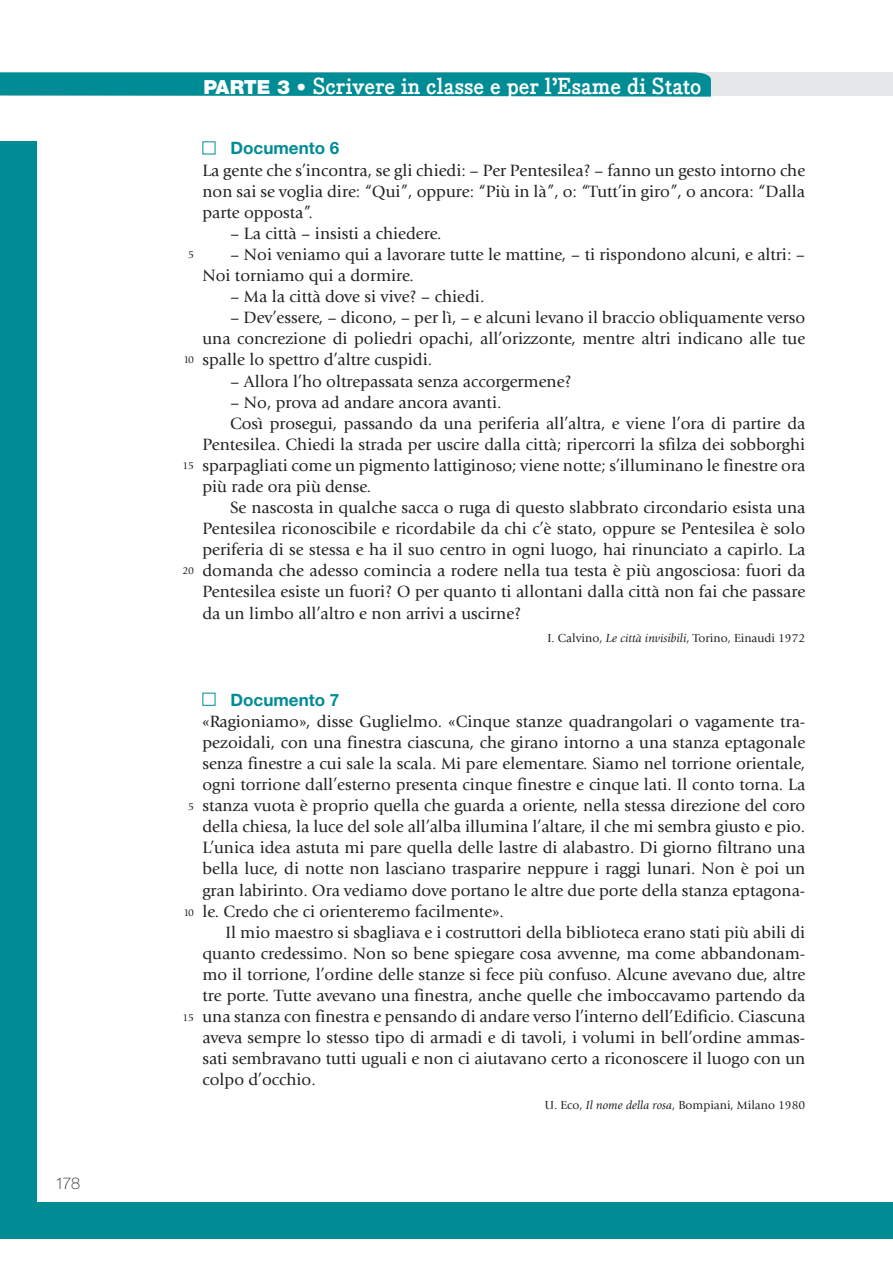
<style>
.page{position:relative;width:893px;height:1263px;background:#fff}
.page>*{position:absolute;margin:0;border:0;box-sizing:border-box;transform-origin:0 0}
.t1{font:700 22.65px "Bodoni Egyptian";color:#fff}
.t2{font:900 19.5px "Helvetica Neue LT Std";letter-spacing:-.01em;color:#fff}
.t3{font:17.1px/21.1px "Giovanni Std";color:#231f20;text-align:justify}
.t4{font:700 17.1px "Helvetica Neue LT Std";color:#008c95}
.t5{font:100 16.2px "Helvetica Neue LT Std";color:#231f20}
.t6{font:12.15px "Giovanni Std";color:#231f20}
.t7{font:10.5px "Giovanni Std";letter-spacing:-.02em;color:#231f20}
.s1{font-style:italic}
</style>
<div class="page">
<div style="left:0;top:72px;width:893px;height:24px;background:#e6e7e8"></div>
<div style="left:0;top:72px;width:711px;height:24px;background:#008c95"></div>
<div style="left:202px;top:693px;width:13px;height:13px;border:1px solid #008c95"></div>
<div style="left:0;top:1202px;width:893px;height:37px;background:#008c95"></div>
<div style="left:0;top:141px;width:37px;height:1098px;background:#008c95"></div>
<p class="t5" style="left:55px;top:1174px;width:26px">178</p>
<p class="t2" style="left:203px;top:75px;width:104px">PARTE 3 •</p>
<h1 class="t1" style="left:490px;top:72px;width:196px">per l’Esame di Sta o</h1>
<h1 class="t1" style="left:313px;top:72px;width:390px">Scrivere in classe e per l’Esame di Stato</h1>
<p class="t7" style="left:188px;top:249px;width:7px">5</p>
<p class="t7" style="left:183px;top:354px;width:12px">10</p>
<p class="t7" style="left:182px;top:460px;width:13px">15</p>
<p class="t7" style="left:183px;top:565px;width:13px">20</p>
<p class="t4" style="left:231px;top:138px;width:110px">Documento 6</p>
<p class="t3" style="left:202px;top:160px;width:604px">La gente che s’incontra, se gli chiedi: – Per Pentesilea? – fanno un gesto intorno che non sai se voglia dire: “Qui”, oppure: “Più in là”, o: “Tutt’in giro”, o ancora: “Dalla parte opposta”.</p>
<p class="t3" style="left:230px;top:223px;width:213px">– La città – insisti a chiedere.</p>
<p class="t3" style="left:202px;top:244px;width:604px;text-indent:28px">– Noi veniamo qui a lavorare tutte le mattine, – ti rispondono alcuni, e altri: –<br>Noi torniamo qui a dormire.</p>
<p class="t3" style="left:230px;top:286px;width:256px">– Ma la città dove si vive? – chiedi.</p>
<p class="t3" style="left:202px;top:307px;width:604px;text-indent:28px">– Dev’essere, – dicono, – per lì, – e alcuni levano il braccio obliquamente verso una concrezione di poliedri opachi, all’orizzonte, mentre altri indicano alle tue spalle lo spettro d’altre cuspidi.</p>
<p class="t3" style="left:230px;top:371px;width:343px">– Allora l’ho oltrepassata senza accorgermene?</p>
<p class="t3" style="left:230px;top:392px;width:273px">– No, prova ad andare ancora avanti.</p>
<p class="t3" style="left:230px;top:413px;width:577px">Così prosegui, passando da una periferia all’altra, e viene l’ora di partire da</p>
<p class="t3" style="left:202px;top:434px;width:604px">Pentesilea. Chiedi la strada per uscire dalla città; ripercorri la sfilza dei sobborghi</p>
<p class="t3" style="left:202px;top:455px;width:604px">sparpagliati come un pigmento lattiginoso; viene notte; s’illuminano le finestre ora</p>
<p class="t3" style="left:202px;top:476px;width:170px">più rade ora più dense.</p>
<p class="t3" style="left:230px;top:497px;width:577px">Se nascosta in qualche sacca o ruga di questo slabbrato circondario esista una</p>
<p class="t3" style="left:202px;top:518px;width:604px">Pentesilea riconoscibile e ricordabile da chi c’è stato, oppure se Pentesilea è solo</p>
<p class="t3" style="left:202px;top:539px;width:604px">periferia di se stessa e ha il suo centro in ogni luogo, hai rinunciato a capirlo. La</p>
<p class="t3" style="left:202px;top:560px;width:604px">domanda che adesso comincia a rodere nella tua testa è più angosciosa: fuori da</p>
<p class="t3" style="left:202px;top:582px;width:604px">Pentesilea esiste un fuori? O per quanto ti allontani dalla città non fai che passare</p>
<p class="t3" style="left:202px;top:603px;width:320px">da un limbo all’altro e non arrivi a uscirne?</p>
<p class="t6" style="left:547px;top:632px;width:259px">I. Calvino, <span class="s1">Le città invisibili</span>, Torino, Einaudi 1972</p>
<p class="t7" style="left:188px;top:801px;width:7px">5</p>
<p class="t7" style="left:183px;top:907px;width:12px">10</p>
<p class="t7" style="left:182px;top:1012px;width:13px">15</p>
<p class="t4" style="left:231px;top:689px;width:110px">Documento 7</p>
<p class="t3" style="left:202px;top:711px;width:604px">«Ragioniamo», disse Guglielmo. «Cinque stanze quadrangolari o vagamente tra&shy;pezoidali, con una finestra ciascuna, che girano intorno a una stanza eptagonale senza finestre a cui sale la scala. Mi pare elementare. Siamo nel torrione orientale, ogni torrione dall’esterno presenta cinque finestre e cinque lati. Il conto torna. La stanza vuota è proprio quella che guarda a oriente, nella stessa direzione del coro della chiesa, la luce del sole all’alba illumina l’altare, il che mi sembra giusto e pio.<br>L’unica idea astuta mi pare quella delle lastre di alabastro. Di giorno filtrano una bella luce, di notte non lasciano trasparire neppure i raggi lunari. Non è poi un gran labirinto. Ora vediamo dove portano le altre due porte della stanza eptagona&shy;le. Credo che ci orienteremo facilmente».</p>
<p class="t3" style="left:202px;top:922px;width:604px;text-indent:23px">Il mio maestro si sbagliava e i costruttori della biblioteca erano stati più abili di quanto credessimo. Non so bene spiegare cosa avvenne, ma come abbandonam&shy;mo il torrione, l’ordine delle stanze si fece più confuso. Alcune avevano due, altre tre porte. Tutte avevano una finestra, anche quelle che imboccavamo partendo da una stanza con finestra e pensando di andare verso l’interno dell’Edificio. Ciascuna aveva sempre lo stesso tipo di armadi e di tavoli, i volumi in bell’ordine ammas&shy;sati sembravano tutti uguali e non ci aiutavano certo a riconoscere il luogo con un colpo d’occhio.</p>
<p class="t6" style="left:545px;top:1098px;width:262px">U. Eco, <span class="s1">Il nome della rosa</span>, Bompiani, Milano 1980</p>
</div>
